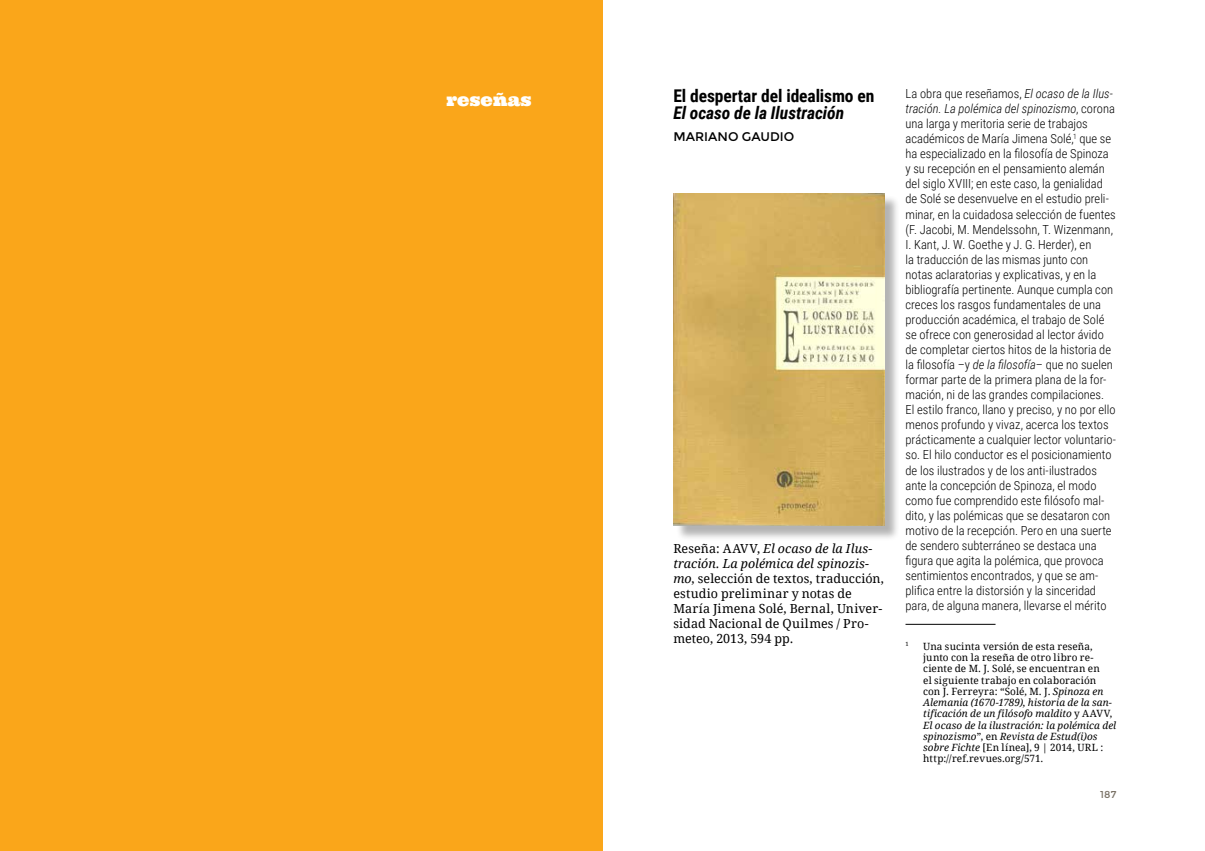
<style>
.page{position:relative;width:1205px;height:851px;background:#fff}
.page>*{position:absolute;margin:0;border:0;box-sizing:border-box;transform-origin:0 0}
.t1{font:700 17.5px "Roboto Condensed";letter-spacing:-.005em;color:#000}
.t2{font:italic 700 17.5px "Roboto Condensed";color:#000}
.t3{font:17.5px "Ultra";letter-spacing:-.005em;color:#fff}
.t4{font:300 12.5px/15px "Roboto Condensed";color:#000}
.t5{font:12.5px/15px "Droid Serif";letter-spacing:.005em;color:#000}
.t6{font:12.5px "Montserrat";letter-spacing:.005em;color:#000}
.t7{font:10px/11.2px "Droid Serif";letter-spacing:.01em;color:#000}
.t8{font:10px "Montserrat";color:#7a7266}
.t9{font:5.88px "Droid Serif";color:#000}
.s1{font-style:italic}
</style>
<div class="page">
<hr style="left:905px;top:624px;width:90px;height:1px;background:#000">
<div style="left:675px;top:195px;width:225px;height:346px;background:#000;opacity:.3"></div>
<img style="left:673px;top:193px;width:211px;height:332px">
<div style="left:0;top:0;width:602px;height:850px;background:#faa61a"></div>
<h1 class="t3" style="left:446px;top:89px;width:87px">reseñas</h1>
<h1 class="t1" style="left:673px;top:83px;width:203px">El despertar del idealismo en</h1>
<h1 class="t2" style="left:673px;top:101px;width:172px">El ocaso de la Ilustración</h1>
<p class="t6" style="left:673px;top:130px;width:123px">MARIANO GAUDIO</p>
<p class="t5" style="left:673px;top:541px;width:212px">Reseña: AAVV, <span class="s1">El ocaso de la Ilus&shy;tración. La polémica del spinozis&shy;mo</span>, selección de textos, traducción, estudio preliminar y notas de<br>María Jimena Solé, Bernal, Univer&shy;sidad Nacional de Quilmes / Pro&shy;meteo, 2013, 594 pp.</p>
<p class="t4" style="left:905px;top:86px;width:212px">La obra que reseñamos, <span class="s1">El ocaso de la Ilus&shy;tración. La polémica del spinozismo</span>, corona una larga y meritoria serie de trabajos académicos de María Jimena Solé,<sup>1</sup> que se ha especializado en la filosofía de Spinoza y su recepción en el pensamiento alemán del siglo XVIII; en este caso, la genialidad de Solé se desenvuelve en el estudio preli&shy;minar, en la cuidadosa selección de fuentes (F. Jacobi, M. Mendelssohn, T. Wizenmann, I. Kant, J. W. Goethe y J. G. Herder), en<br>la traducción de las mismas junto con notas aclaratorias y explicativas, y en la bibliografía pertinente. Aunque cumpla con creces los rasgos fundamentales de una producción académica, el trabajo de Solé se ofrece con generosidad al lector ávido de completar ciertos hitos de la historia de la filosofía –y <span class="s1">de la filosofía</span>– que no suelen formar parte de la primera plana de la for&shy;mación, ni de las grandes compilaciones.<br>El estilo franco, llano y preciso, y no por ello menos profundo y vivaz, acerca los textos prácticamente a cualquier lector voluntario&shy;so. El hilo conductor es el posicionamiento de los ilustrados y de los anti-ilustrados ante la concepción de Spinoza, el modo como fue comprendido este filósofo mal&shy;dito, y las polémicas que se desataron con motivo de la recepción. Pero en una suerte de sendero subterráneo se destaca una figura que agita la polémica, que provoca sentimientos encontrados, y que se am&shy;plifica entre la distorsión y la sinceridad para, de alguna manera, llevarse el mérito</p>
<p class="t9" style="left:905px;top:641px;width:5px">1</p>
<p class="t7" style="left:923px;top:640px;width:195px">Una sucinta versión de esta reseña, junto con la reseña de otro libro re&shy;ciente de M. J. Solé, se encuentran en<br>el siguiente trabajo en colaboración<br>con J. Ferreyra: “Solé, M. J. <span class="s1">Spinoza en Alemania (1670-1789), historia de la san&shy;tificación de un filósofo maldito</span> y AAVV, <span class="s1">El ocaso de la ilustración: la polémica del spinozismo</span>”, en <span class="s1">Revista de Estud(i)os sobre Fichte</span> [En línea], 9 | 2014, URL : http://ref.revues.org/571.</p>
<p class="t8" style="left:1100px;top:788px;width:18px">187</p>
</div>
